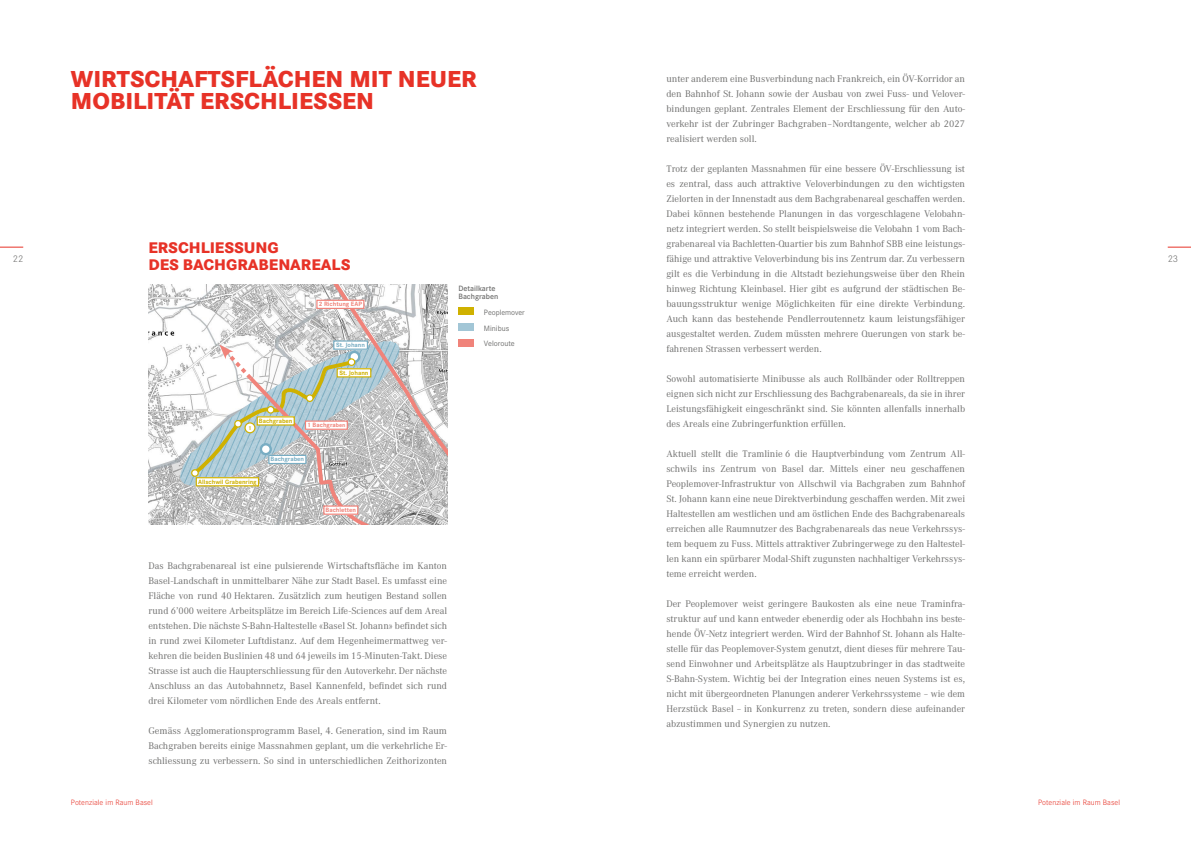
<style>
.page{position:relative;width:1191px;height:842px;background:#fff}
.page>*{position:absolute;margin:0;border:0;box-sizing:border-box;transform-origin:0 0}
.t1{font:800 24px/22.5px "Corporate S";color:#e73227}
.t2{font:800 16px/17px "Corporate S";color:#e73227}
.t3{font:10px/15px "Corporate A";color:#6f6f6e;text-align:justify}
.t4{font:300 10px "Corporate S";color:#6f6f6e}
.t5{font:300 8px "Corporate S";letter-spacing:.01em;color:#e73227}
.t6{font:8px/15.7px "Corporate S";color:#6f6f6e}
.t7{font:600 8px/8.5px "Corporate S";color:#6f6f6e}
.t8{font:700 6.5px "Corporate S";color:#cfb100}
.t9{font:700 6.5px "Corporate S";color:#f0837a}
.t10{font:700 6.5px "Corporate S";color:#78adc3}
.t11{font:700 6px "Corporate S";color:#cfb100}
.s1{font-size:6px}
</style>
<div class="page">
<div style="left:458px;top:307px;width:16px;height:8px;background:#cfb100"></div>
<div style="left:458px;top:323px;width:16px;height:8px;background:#a2c6d6"></div>
<div style="left:458px;top:339px;width:16px;height:7px;background:#f0837a"></div>
<img style="left:148px;top:284px;width:20px;height:73px">
<img style="left:148px;top:357px;width:20px;height:167px">
<svg style="left:168px;top:284px;width:279px;height:240px"></svg>
<div style="left:191px;top:469px;width:8px;height:8px;border:1px solid #cfb100;border-radius:50%"></div>
<svg style="left:1167px;top:247px;width:24px;height:1px"></svg>
<svg style="left:0;top:247px;width:23px;height:1px"></svg>
<h1 class="t1" style="left:71px;top:68px;width:407px">WIRTSCHAFTSFLÄCHEN MIT NEUER<br>MOBILITÄT ERSCHLIESSEN</h1>
<p class="t3" style="left:666px;top:71px;width:300px">unter anderem eine Busverbindung nach Frankreich, ein ÖV-Korridor an den Bahnhof St. -Johann sowie der Ausbau von zwei Fuss- und Velover&shy;bindungen geplant. Zentrales Element der Erschliessung für den Auto&shy;verkehr ist der Zubringer Bachgraben–Nordtangente, welcher ab 2027 realisiert werden soll.</p>
<p class="t3" style="left:666px;top:161px;width:300px">Trotz der geplanten Massnahmen für eine bessere ÖV-Erschliessung ist es zentral, dass auch attraktive Veloverbindungen zu den wichtigsten Zielorten in der Innenstadt aus dem Bachgrabenareal geschaffen werden.<br>Dabei können bestehende Planungen in das vorgeschlagene Velobahn&shy;netz integriert werden. So stellt beispielsweise die Velobahn 1 vom Bach&shy;grabenareal via Bachletten-Quartier bis zum Bahnhof SBB eine leistungs&shy;fähige und attraktive Veloverbindung bis ins Zentrum dar. Zu verbessern gilt es die Verbindung in die Altstadt beziehungsweise über den Rhein hinweg Richtung Kleinbasel. Hier gibt es aufgrund der städtischen Be&shy;bauungsstruktur wenige Möglichkeiten für eine direkte Verbindung.<br>Auch kann das bestehende Pendlerroutennetz kaum leistungsfähiger ausgestaltet werden. Zudem müssten mehrere Querungen von stark be&shy;fahrenen Strassen verbessert werden.</p>
<p class="t3" style="left:666px;top:371px;width:300px">Sowohl automatisierte Minibusse als auch Rollbänder oder Rolltreppen eignen sich nicht zur Erschliessung des Bachgrabenareals, da sie in ihrer Leistungsfähigkeit eingeschränkt sind. Sie könnten allenfalls innerhalb des Areals eine Zubringerfunktion erfüllen.</p>
<p class="t3" style="left:666px;top:446px;width:300px">Aktuell stellt die Tramlinie 6 die Hauptverbindung vom Zentrum All&shy;schwils ins Zentrum von Basel dar. Mittels einer neu geschaffenen Peoplemover-Infrastruktur von Allschwil via Bachgraben zum Bahnhof St. Johann kann eine neue Direktverbindung geschaffen werden. Mit zwei Haltestellen am westlichen und am östlichen Ende des Bachgrabenareals erreichen alle Raumnutzer des Bachgrabenareals das neue Verkehrssys&shy;tem bequem zu Fuss. Mittels attraktiver Zubringerwege zu den Haltestel&shy;len kann ein spürbarer Modal-Shift zugunsten nachhaltiger Verkehrssys&shy;teme erreicht werden.</p>
<p class="t3" style="left:666px;top:596px;width:300px">Der Peoplemover weist geringere Baukosten als eine neue Traminfra&shy;struktur auf und kann entweder ebenerdig oder als Hochbahn ins beste&shy;hende ÖV-Netz integriert werden. Wird der Bahnhof St. Johann als Halte&shy;stelle für das Peoplemover-System genutzt, dient dieses für mehrere Tau&shy;send Einwohner und Arbeitsplätze als Hauptzubringer in das stadtweite S-Bahn-System. Wichtig bei der Integration eines neuen Systems ist es, nicht mit übergeordneten Planungen anderer Verkehrssysteme – wie dem Herzstück Basel – in Konkurrenz zu treten, sondern diese aufeinander abzustimmen und Synergien zu nutzen.</p>
<h2 class="t2" style="left:148px;top:239px;width:204px">ERSCHLIESSUNG<br>DES BACHGRABENAREALS</h2>
<p class="t4" style="left:13px;top:253px;width:12px">22</p>
<p class="t4" style="left:1167px;top:253px;width:12px">23</p>
<p class="t7" style="left:458px;top:284px;width:41px">Detailkarte<br>Bachgraben</p>
<p class="t6" style="left:484px;top:304px;width:42px">Peoplemover<br>Minibus</p>
<p class="t9" style="left:319px;top:300px;width:45px">2 Richtung EAP</p>
<p class="t10" style="left:336px;top:341px;width:30px">St. Johann</p>
<p class="t6" style="left:484px;top:336px;width:32px">Veloroute</p>
<p class="t8" style="left:339px;top:369px;width:30px">St. Johann</p>
<p class="t8" style="left:259px;top:417px;width:35px">Bachgraben</p>
<p class="t9" style="left:307px;top:421px;width:40px">1 Bachgra<span class="s1">ben</span></p>
<p class="t11" style="left:248px;top:424px;width:5px">1</p>
<p class="t10" style="left:270px;top:455px;width:35px">Bachgraben</p>
<p class="t8" style="left:198px;top:478px;width:60px">Allschwil Grabenring</p>
<p class="t9" style="left:325px;top:506px;width:32px">Bachletten</p>
<p class="t3" style="left:148px;top:559px;width:300px">Das Bachgrabenareal ist eine pulsierende Wirtschaftsfläche im Kanton Basel-Landschaft in unmittelbarer Nähe zur Stadt Basel. Es umfasst eine Fläche von rund 40 Hektaren. Zusätzlich zum heutigen Bestand sollen rund 6’000 weitere Arbeitsplätze im Bereich Life-Sciences auf dem Areal entstehen. Die nächste S-Bahn-Haltestelle «Basel St. Johann» befindet sich in rund zwei Kilometer Luftdistanz. Auf dem Hegenheimermattweg ver&shy;kehren die beiden Buslinien 48 und 64 jeweils im 15-Minuten-Takt. Diese Strasse ist auch die Haupterschliessung für den Autoverkehr. Der nächste Anschluss an das Autobahnnetz, Basel Kannenfeld, befindet sich rund drei Kilometer vom nördlichen Ende des Areals entfernt.</p>
<p class="t3" style="left:148px;top:724px;width:300px">Gemäss Agglomerationsprogramm Basel, 4. Generation, sind im Raum Bachgraben bereits einige Massnahmen geplant, um die verkehrliche Er&shy;schliessung zu verbessern. So sind in unterschiedlichen Zeithorizonten</p>
<p class="t5" style="left:71px;top:798px;width:83px">Potenziale im Raum Basel</p>
<p class="t5" style="left:1038px;top:798px;width:83px">Potenziale im Raum Basel</p>
</div>
